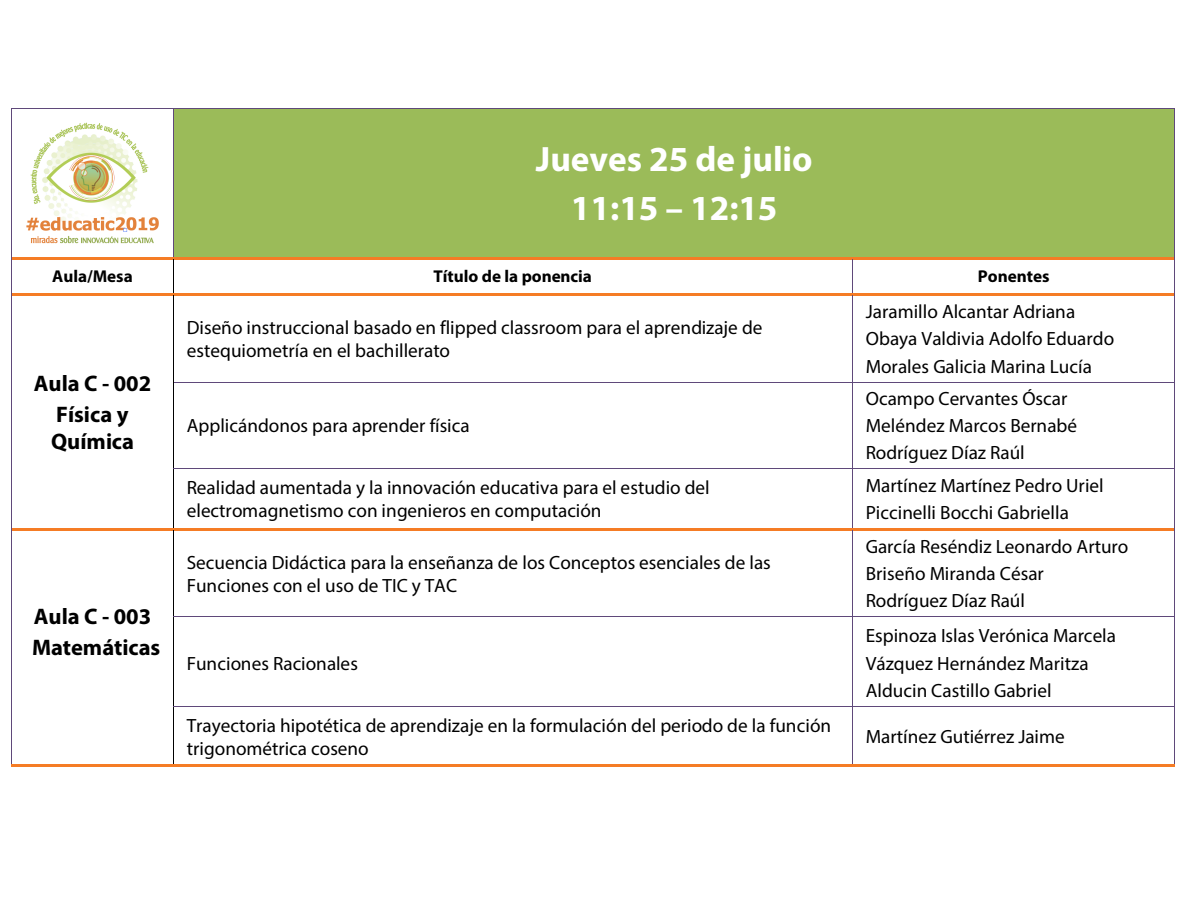
<style>
.page{position:relative;width:1188px;height:918px;background:#fff}
.page>*{position:absolute;margin:0;border:0;box-sizing:border-box;transform-origin:0 0}
.t1{font:700 35.4px/48.6px "Myriad Pro";letter-spacing:-.005em;color:#fff;text-align:center}
.t2{font:700 22.5px/31.2px "Myriad Pro";color:#000;text-align:center}
.t3{font:19.2px/27.3px "Myriad Pro";color:#000}
.t4{font:700 17.1px "Myriad Pro";letter-spacing:-.005em;color:#000}
</style>
<div class="page">
<div style="left:173px;top:109px;width:1002px;height:148px;background:#9bbb59"></div>
<hr style="left:12px;top:108px;width:161px;height:1px;background:#5f497a">
<hr style="left:173px;top:108px;width:1002px;height:1px;background:#5f497a">
<hr style="left:11px;top:109px;width:1px;height:148px;background:#5f497a">
<hr style="left:173px;top:109px;width:1px;height:148px;background:#5f497a">
<hr style="left:1175px;top:109px;width:1px;height:148px;background:#5f497a">
<hr style="left:12px;top:257px;width:161px;height:3px;background:#f57c25">
<hr style="left:175px;top:257px;width:677px;height:3px;background:#f57c25">
<hr style="left:854px;top:257px;width:321px;height:3px;background:#f57c25">
<hr style="left:11px;top:260px;width:1px;height:33px;background:#5f497a">
<hr style="left:173px;top:260px;width:1px;height:33px;background:#000">
<hr style="left:852px;top:260px;width:1px;height:33px;background:#5f497a">
<hr style="left:1175px;top:260px;width:1px;height:33px;background:#5f497a">
<hr style="left:12px;top:293px;width:161px;height:2px;background:#f57c25">
<hr style="left:175px;top:293px;width:677px;height:2px;background:#f57c25">
<hr style="left:854px;top:293px;width:321px;height:2px;background:#f57c25">
<hr style="left:11px;top:295px;width:1px;height:87px;background:#5f497a">
<hr style="left:173px;top:295px;width:1px;height:87px;background:#000">
<hr style="left:852px;top:295px;width:1px;height:87px;background:#5f497a">
<hr style="left:1175px;top:295px;width:1px;height:87px;background:#5f497a">
<hr style="left:173px;top:382px;width:679px;height:1px;background:#5f497a">
<hr style="left:852px;top:382px;width:323px;height:1px;background:#5f497a">
<hr style="left:11px;top:382px;width:1px;height:87px;background:#5f497a">
<hr style="left:173px;top:382px;width:1px;height:87px;background:#000">
<hr style="left:852px;top:382px;width:1px;height:87px;background:#5f497a">
<hr style="left:1175px;top:382px;width:1px;height:87px;background:#5f497a">
<hr style="left:173px;top:469px;width:679px;height:1px;background:#5f497a">
<hr style="left:852px;top:469px;width:323px;height:1px;background:#5f497a">
<hr style="left:11px;top:469px;width:1px;height:59px;background:#5f497a">
<hr style="left:173px;top:469px;width:1px;height:59px;background:#000">
<hr style="left:852px;top:469px;width:1px;height:59px;background:#5f497a">
<hr style="left:1175px;top:469px;width:1px;height:59px;background:#5f497a">
<hr style="left:12px;top:528px;width:161px;height:2px;background:#f57c25">
<hr style="left:175px;top:528px;width:677px;height:2px;background:#f57c25">
<hr style="left:854px;top:528px;width:321px;height:2px;background:#f57c25">
<hr style="left:11px;top:530px;width:1px;height:87px;background:#5f497a">
<hr style="left:173px;top:530px;width:1px;height:87px;background:#000">
<hr style="left:852px;top:530px;width:1px;height:87px;background:#5f497a">
<hr style="left:1175px;top:530px;width:1px;height:87px;background:#5f497a">
<hr style="left:173px;top:617px;width:679px;height:1px;background:#5f497a">
<hr style="left:852px;top:617px;width:323px;height:1px;background:#5f497a">
<hr style="left:11px;top:620px;width:1px;height:86px;background:#5f497a">
<hr style="left:173px;top:620px;width:1px;height:86px;background:#000">
<hr style="left:852px;top:620px;width:1px;height:86px;background:#5f497a">
<hr style="left:1175px;top:620px;width:1px;height:86px;background:#5f497a">
<hr style="left:173px;top:706px;width:679px;height:1px;background:#5f497a">
<hr style="left:852px;top:706px;width:323px;height:1px;background:#5f497a">
<hr style="left:11px;top:709px;width:1px;height:55px;background:#5f497a">
<hr style="left:11px;top:764px;width:162px;height:2px;background:#f57c25">
<hr style="left:173px;top:709px;width:1px;height:55px;background:#000">
<hr style="left:175px;top:764px;width:677px;height:2px;background:#f57c25">
<hr style="left:852px;top:709px;width:1px;height:55px;background:#5f497a">
<hr style="left:854px;top:764px;width:321px;height:2px;background:#f57c25">
<hr style="left:1175px;top:709px;width:1px;height:55px;background:#5f497a">
<img style="left:26px;top:122px;width:133px;height:122px">
<h1 class="t1" style="left:536px;top:134px;width:278px">Jueves 25 de julio<br>11:15 – 12:15</h1>
<p class="t4" style="left:52px;top:266px;width:82px">Aula/Mesa</p>
<p class="t4" style="left:433px;top:266px;width:160px">Título de la ponencia</p>
<p class="t4" style="left:978px;top:266px;width:73px">Ponentes</p>
<p class="t2" style="left:34px;top:367px;width:119px">Aula C - 002<br>Física y</p>
<p class="t2" style="left:51px;top:425px;width:84px">Química</p>
<p class="t2" style="left:32px;top:600px;width:130px;text-align:left">Aula C - 003<br>Matemáticas</p>
<p class="t3" style="left:187px;top:316px;width:577px;line-height:23.1px">Diseño instruccional basado en flipped classroom para el aprendizaje de estequiometría en el bachillerato</p>
<p class="t3" style="left:187px;top:412px;width:285px">Applicándonos para aprender física</p>
<p class="t3" style="left:866px;top:298px;width:250px">Jaramillo Alcantar Adriana<br>Obaya Valdivia Adolfo Eduardo<br>Morales Galicia Marina Lucía</p>
<p class="t3" style="left:866px;top:384px;width:213px">Ocampo Cervantes Óscar<br>Meléndez Marcos Bernabé<br>Rodríguez Díaz Raúl</p>
<p class="t3" style="left:187px;top:475px;width:525px;line-height:23.1px">Realidad aumentada y la innovación educativa para el estudio del electromagnetismo con ingenieros en computación</p>
<p class="t3" style="left:866px;top:471px;width:239px">Martínez Martínez Pedro Uriel<br>Piccinelli Bocchi Gabriella</p>
<p class="t3" style="left:187px;top:550px;width:586px;line-height:23.1px">Secuencia Didáctica para la enseñanza de los Conceptos esenciales de las<br>Funciones con el uso de TIC y TAC</p>
<p class="t3" style="left:187px;top:649px;width:173px">Funciones Racionales</p>
<p class="t3" style="left:187px;top:713px;width:646px;line-height:23.1px">Trayectoria hipotética de aprendizaje en la formulación del periodo de la función trigonométrica coseno</p>
<p class="t3" style="left:866px;top:533px;width:264px">García Reséndiz Leonardo Arturo<br>Briseño Miranda César<br>Rodríguez Díaz Raúl</p>
<p class="t3" style="left:866px;top:622px;width:252px">Espinoza Islas Verónica Marcela<br>Vázquez Hernández Maritza<br>Alducin Castillo Gabriel</p>
<p class="t3" style="left:866px;top:723px;width:200px">Martínez Gutiérrez Jaime</p>
</div>
